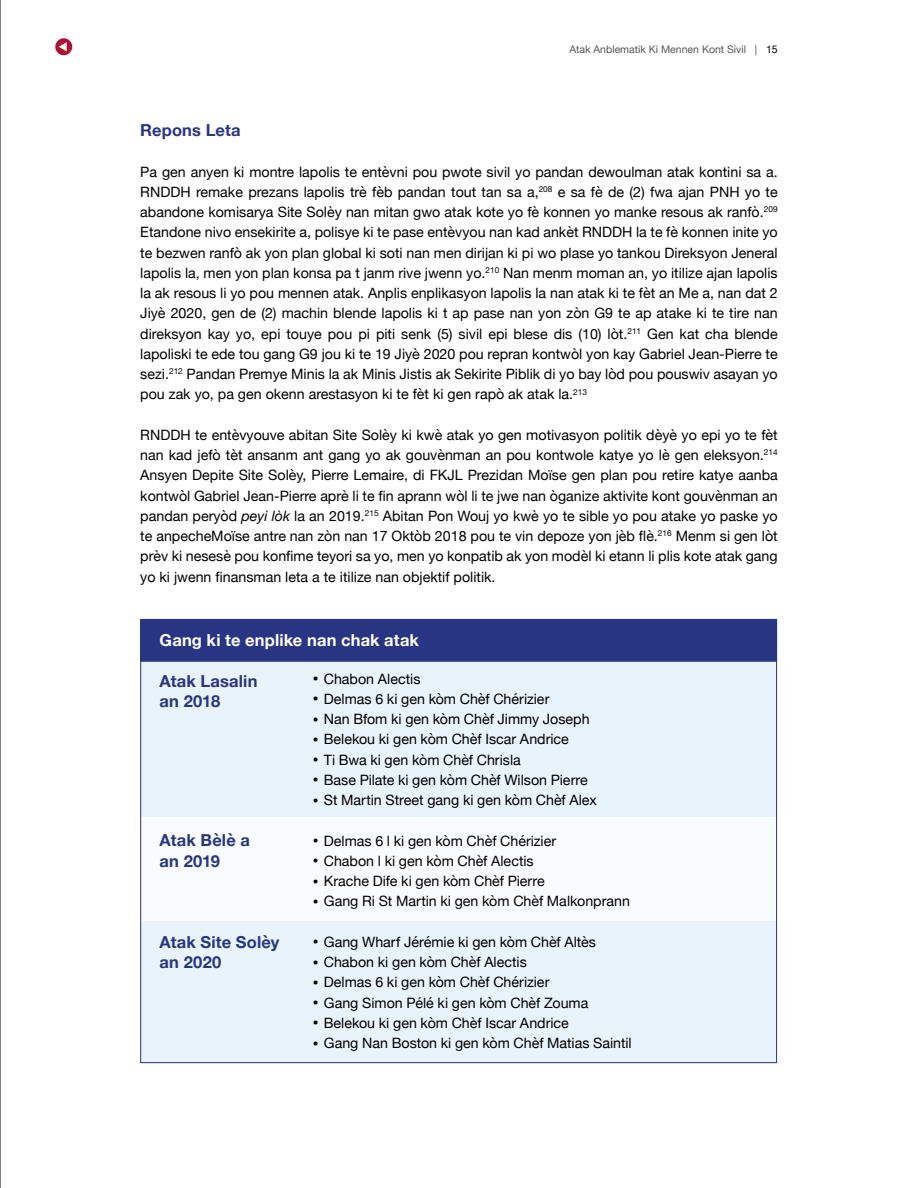
<style>
.page{position:relative;width:918px;height:1188px;background:#fff}
.page>*{position:absolute;margin:0;border:0;box-sizing:border-box;transform-origin:0 0}
.t1{font:700 16.5px "Helvetica Neue";letter-spacing:.01em;color:#283583}
.t2{font:700 16.5px "Helvetica Neue";letter-spacing:.01em;color:#fff}
.t3{font:14.25px/20.2px "Helvetica Neue";color:#000;text-align:justify}
.t4{font:10.5px "Helvetica Neue";color:#575756}
.s1{color:#000}
.s2{font-style:italic}
.s3{font-weight:700;font-size:18px}
</style>
<div class="page">
<div style="left:141px;top:619px;width:635px;height:444px;background:#e9f3fc"></div>
<div style="left:141px;top:818px;width:636px;height:103px;background:#f9fcfe"></div>
<div style="left:140px;top:619px;width:637px;height:43px;background:#283583;border:1px solid #283583"></div>
<div style="left:55px;top:38px;width:17px;height:17px;background:#b10e35;border-radius:50%"></div>
<svg style="left:59px;top:42px;width:8px;height:9px"></svg>
<hr style="left:0;top:0;width:1px;height:1188px;background:#706f6f">
<p class="t4" style="left:569px;top:41px;width:210px">Atak Anblematik Ki Mennen Kont Sivil | <span class="s1">15</span></p>
<p class="t1" style="left:140px;top:117px;width:102px">Repons Leta</p>
<p class="t3" style="left:140px;top:162px;width:639px">Pa gen anyen ki montre lapolis te entèvni pou pwote sivil yo pandan dewoulman atak kontini sa a.<br>RNDDH remake prezans lapolis trè fèb pandan tout tan sa a,<sup>208</sup> e sa fè de (2) fwa ajan PNH yo te abandone komisarya Site Solèy nan mitan gwo atak kote yo fè konnen yo manke resous ak ranfò.<sup>209<br></sup>Etandone nivo ensekirite a, polisye ki te pase entèvyou nan kad ankèt RNDDH la te fè konnen inite yo te bezwen ranfò ak yon plan global ki soti nan men dirijan ki pi wo plase yo tankou Direksyon Jeneral lapolis la, men yon plan konsa pa t janm rive jwenn yo.<sup>210</sup> Nan menm moman an, yo itilize ajan lapolis la ak resous li yo pou mennen atak. Anplis enplikasyon lapolis la nan atak ki te fèt an Me a, nan dat 2<br>Jiyè 2020, gen de (2) machin blende lapolis ki t ap pase nan yon zòn G9 te ap atake ki te tire nan direksyon kay yo, epi touye pou pi piti senk (5) sivil epi blese dis (10) lòt.<sup>211</sup> Gen kat cha blende lapoliski te ede tou gang G9 jou ki te 19 Jiyè 2020 pou repran kontwòl yon kay Gabriel Jean-Pierre te sezi.<sup>212</sup> Pandan Premye Minis la ak Minis Jistis ak Sekirite Piblik di yo bay lòd pou pouswiv asayan yo pou zak yo, pa gen okenn arestasyon ki te fèt ki gen rapò ak atak la.<sup>213</sup></p>
<p class="t3" style="left:140px;top:426px;width:639px">RNDDH te entèvyouve abitan Site Solèy ki kwè atak yo gen motivasyon politik dèyè yo epi yo te fèt nan kad jefò tèt ansanm ant gang yo ak gouvènman an pou kontwole katye yo lè gen eleksyon.<sup>214<br></sup>Ansyen Depite Site Solèy, Pierre Lemaire, di FKJL Prezidan Moïse gen plan pou retire katye aanba kontwòl Gabriel Jean-Pierre aprè li te fin aprann wòl li te jwe nan òganize aktivite kont gouvènman an pandan peryòd <span class="s2">peyi lòk</span> la an 2019.<sup>215</sup> Abitan Pon Wouj yo kwè yo te sible yo pou atake yo paske yo te anpecheMoïse antre nan zòn nan 17 Oktòb 2018 pou te vin depoze yon jèb flè.<sup>216</sup> Menm si gen lòt prèv ki nesesè pou konfime teyori sa yo, men yo konpatib ak yon modèl ki etann li plis kote atak gang yo ki jwenn finansman leta a te itilize nan objektif politik.</p>
<p class="t2" style="left:160px;top:627px;width:261px">Gang ki te enplike nan chak atak</p>
<p class="t1" style="left:160px;top:668px;width:99px">Atak Lasalin</p>
<p class="t1" style="left:160px;top:688px;width:62px">an 2018</p>
<p class="t3" style="left:313px;top:669px;width:109px"><span class="s3">•</span> Chabon Alectis</p>
<p class="t3" style="left:313px;top:689px;width:238px"><span class="s3">•</span> Delmas 6 ki gen kòm Chèf Chérizier</p>
<p class="t3" style="left:313px;top:710px;width:279px"><span class="s3">•</span> Nan Bfom ki gen kòm Chèf Jimmy Joseph</p>
<p class="t3" style="left:313px;top:730px;width:258px"><span class="s3">•</span> Belekou ki gen kòm Chèf Iscar Andrice</p>
<p class="t3" style="left:313px;top:750px;width:210px"><span class="s3">•</span> Ti Bwa ki gen kòm Chèf Chrisla</p>
<p class="t3" style="left:313px;top:770px;width:277px"><span class="s3">•</span> Base Pilate ki gen kòm Chèf Wilson Pierre</p>
<p class="t3" style="left:313px;top:791px;width:286px"><span class="s3">•</span> St Martin Street gang ki gen kòm Chèf Alex</p>
<p class="t3" style="left:313px;top:831px;width:245px"><span class="s3">•</span> Delmas 6 l ki gen kòm Chèf Chérizier</p>
<p class="t3" style="left:313px;top:851px;width:223px"><span class="s3">•</span> Chabon l ki gen kòm Chèf Alectis</p>
<p class="t3" style="left:313px;top:872px;width:234px"><span class="s3">•</span> Krache Dife ki gen kòm Chèf Pierre</p>
<p class="t3" style="left:313px;top:892px;width:319px"><span class="s3">•</span> Gang Ri St Martin ki gen kòm Chèf Malkonprann</p>
<p class="t3" style="left:313px;top:932px;width:285px"><span class="s3">•</span> Gang Wharf Jérémie ki gen kòm Chèf Altès</p>
<p class="t3" style="left:313px;top:953px;width:216px"><span class="s3">•</span> Chabon ki gen kòm Chèf Alectis</p>
<p class="t3" style="left:313px;top:973px;width:238px"><span class="s3">•</span> Delmas 6 ki gen kòm Chèf Chérizier</p>
<p class="t3" style="left:313px;top:993px;width:277px"><span class="s3">•</span> Gang Simon Pélé ki gen kòm Chèf Zouma</p>
<p class="t3" style="left:313px;top:1013px;width:258px"><span class="s3">•</span> Belekou ki gen kòm Chèf Iscar Andrice</p>
<p class="t3" style="left:313px;top:1034px;width:321px"><span class="s3">•</span> Gang Nan Boston ki gen kòm Chèf Matias Saintil</p>
<p class="t1" style="left:160px;top:828px;width:92px">Atak Bèlè a</p>
<p class="t1" style="left:160px;top:848px;width:62px">an 2019</p>
<p class="t1" style="left:160px;top:929px;width:121px">Atak Site Solèy</p>
<p class="t1" style="left:160px;top:949px;width:63px">an 2020</p>
</div>
